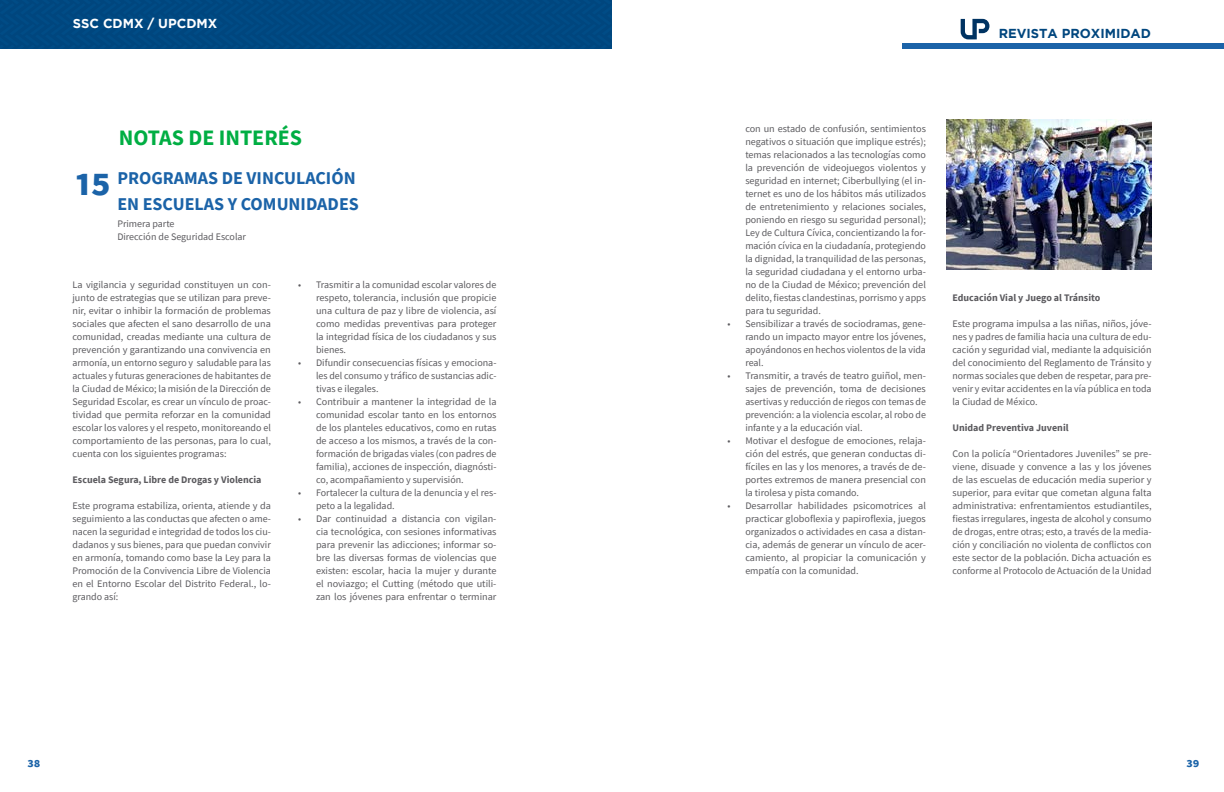
<style>
.page{position:relative;width:1224px;height:792px;background:#fff}
.page>*{position:absolute;margin:0;border:0;box-sizing:border-box;transform-origin:0 0}
.t1{font:700 39.9px "Source Sans Pro";color:#1b63a8}
.t2{font:700 22px "Source Sans Pro";color:#00ae43}
.t3{font:700 18px/26px "Source Sans Pro";color:#1b63a8}
.t4{font:700 13px "Gotham";color:#00467e}
.t5{font:700 13px "Gotham";color:#fff}
.t6{font:700 13px "Source Sans Pro";color:#1b63a8}
.t7{font:10px/13px "Source Sans Pro";color:#5c5b5f;text-align:justify}
.t8{font:700 10px "Source Sans Pro";color:#5c5b5f}
</style>
<div class="page">
<div style="left:0;top:0;width:612px;height:49px;background:#00477f"></div>
<div style="left:903px;top:44px;width:321px;height:5px;background:#1b63a8"></div>
<svg style="left:961px;top:19px;width:28px;height:20px"></svg>
<img style="left:946px;top:119px;width:206px;height:150px">
<h3 class="t5" style="left:73px;top:16px;width:146px">SSC CDMX / UPCDMX</h3>
<h2 class="t2" style="left:119px;top:123px;width:185px">NOTAS DE INTERÉS</h2>
<h3 class="t3" style="left:117px;top:165px;width:243px">PROGRAMAS DE VINCULACIÓN<br>EN ESCUELAS Y COMUNIDADES</h3>
<p class="t7" style="left:117px;top:217px;width:130px">Primera parte<br>Dirección de Seguridad Escolar</p>
<p class="t7" style="left:72px;top:278px;width:200px">La vigilancia y seguridad constituyen un con&shy;junto de estrategias que se utilizan para preve&shy;nir, evitar o inhibir la formación de problemas sociales que afecten el sano desarrollo de una comunidad, creadas mediante una cultura de prevención y garantizando una convivencia en armonía, un entorno seguro y saludable para las actuales y futuras generaciones de habitantes de la Ciudad de México; la misión de la Dirección de Seguridad Escolar, es crear un vínculo de proac&shy;tividad que permita reforzar en la comunidad escolar los valores y el respeto, monitoreando el comportamiento de las personas, para lo cual, cuenta con los siguientes programas:</p>
<p class="t8" style="left:72px;top:473px;width:191px">Escuela Segura, Libre de Drogas y Violencia</p>
<p class="t7" style="left:72px;top:499px;width:200px">Este programa estabiliza, orienta, atiende y da seguimiento a las conductas que afecten o ame&shy;nacen la seguridad e integridad de todos los ciu&shy;dadanos y sus bienes, para que puedan convivir en armonía, tomando como base la Ley para la Promoción de la Convivencia Libre de Violencia en el Entorno Escolar del Distrito Federal., lo&shy;grando así:</p>
<h1 class="t1" style="left:75px;top:155px;width:37px">15</h1>
<p class="t7" style="left:316px;top:278px;width:182px;text-indent:-18px">• Trasmitir a la comunidad escolar valores de respeto, tolerancia, inclusión que propicie una cultura de paz y libre de violencia, así como medidas preventivas para proteger la integridad física de los ciudadanos y sus bienes.</p>
<p class="t7" style="left:316px;top:356px;width:182px;text-indent:-18px">• Difundir consecuencias físicas y emociona&shy;les del consumo y tráfico de sustancias adic&shy;tivas e ilegales.</p>
<p class="t7" style="left:316px;top:395px;width:182px;text-indent:-18px">• Contribuir a mantener la integridad de la comunidad escolar tanto en los entornos de los planteles educativos, como en rutas de acceso a los mismos, a través de la con&shy;formación de brigadas viales (con padres de familia), acciones de inspección, diagnósti&shy;co, acompañamiento y supervisión.</p>
<p class="t7" style="left:316px;top:486px;width:182px;text-indent:-18px">• Fortalecer la cultura de la denuncia y el res&shy;peto a la legalidad.</p>
<p class="t7" style="left:316px;top:512px;width:182px;text-indent:-18px">• Dar continuidad a distancia con vigilan&shy;cia tecnológica, con sesiones informativas para prevenir las adicciones; informar so&shy;bre las diversas formas de violencias que existen: escolar, hacia la mujer y durante el noviazgo; el Cutting (método que utili&shy;zan los jóvenes para enfrentar o terminar</p>
<h3 class="t4" style="left:999px;top:26px;width:154px">REVISTA PROXIMIDAD</h3>
<p class="t7" style="left:745px;top:122px;width:182px">con un estado de confusión, sentimientos negativos o situación que implique estrés); temas relacionados a las tecnologías como la prevención de videojuegos violentos y seguridad en internet; Ciberbullying (el in&shy;ternet es uno de los hábitos más utilizados de entretenimiento y relaciones sociales, poniendo en riesgo su seguridad personal); Ley de Cultura Cívica, concientizando la for&shy;mación cívica en la ciudadanía, protegiendo la dignidad, la tranquilidad de las personas, la seguridad ciudadana y el entorno urba&shy;no de la Ciudad de México; prevención del delito, fiestas clandestinas, porrismo y apps para tu seguridad.</p>
<p class="t7" style="left:745px;top:317px;width:182px;text-indent:-18px">• Sensibilizar a través de sociodramas, gene&shy;rando un impacto mayor entre los jóvenes, apoyándonos en hechos violentos de la vida real.</p>
<p class="t7" style="left:745px;top:369px;width:182px;text-indent:-18px">• Transmitir, a través de teatro guiñol, men&shy;sajes de prevención, toma de decisiones asertivas y reducción de riegos con temas de prevención: a la violencia escolar, al robo de infante y a la educación vial.</p>
<p class="t7" style="left:745px;top:434px;width:182px;text-indent:-18px">• Motivar el desfogue de emociones, relaja&shy;ción del estrés, que generan conductas di&shy;fíciles en las y los menores, a través de de&shy;portes extremos de manera presencial con la tirolesa y pista comando.</p>
<p class="t7" style="left:745px;top:499px;width:182px;text-indent:-18px">• Desarrollar habilidades psicomotrices al practicar globoflexia y papiroflexia, juegos organizados o actividades en casa a distan&shy;cia, además de generar un vínculo de acer&shy;camiento, al propiciar la comunicación y empatía con la comunidad.</p>
<p class="t8" style="left:952px;top:291px;width:149px">Educación Vial y Juego al Tránsito</p>
<p class="t7" style="left:952px;top:317px;width:201px">Este programa impulsa a las niñas, niños, jóve&shy;nes y padres de familia hacia una cultura de edu&shy;cación y seguridad vial, mediante la adquisición del conocimiento del Reglamento de Tránsito y normas sociales que deben de respetar, para pre&shy;venir y evitar accidentes en la vía pública en toda la Ciudad de México.</p>
<p class="t8" style="left:952px;top:421px;width:118px">Unidad Preventiva Juvenil</p>
<p class="t7" style="left:952px;top:447px;width:201px">Con la policía “Orientadores Juveniles” se pre&shy;viene, disuade y convence a las y los jóvenes de las escuelas de educación media superior y superior, para evitar que cometan alguna falta administrativa: enfrentamientos estudiantiles, fiestas irregulares, ingesta de alcohol y consumo de drogas, entre otras; esto, a través de la media&shy;ción y conciliación no violenta de conflictos con este sector de la población. Dicha actuación es conforme al Protocolo de Actuación de la Unidad</p>
<h3 class="t6" style="left:27px;top:753px;width:15px">38</h3>
<h3 class="t6" style="left:1186px;top:753px;width:15px">39</h3>
</div>
